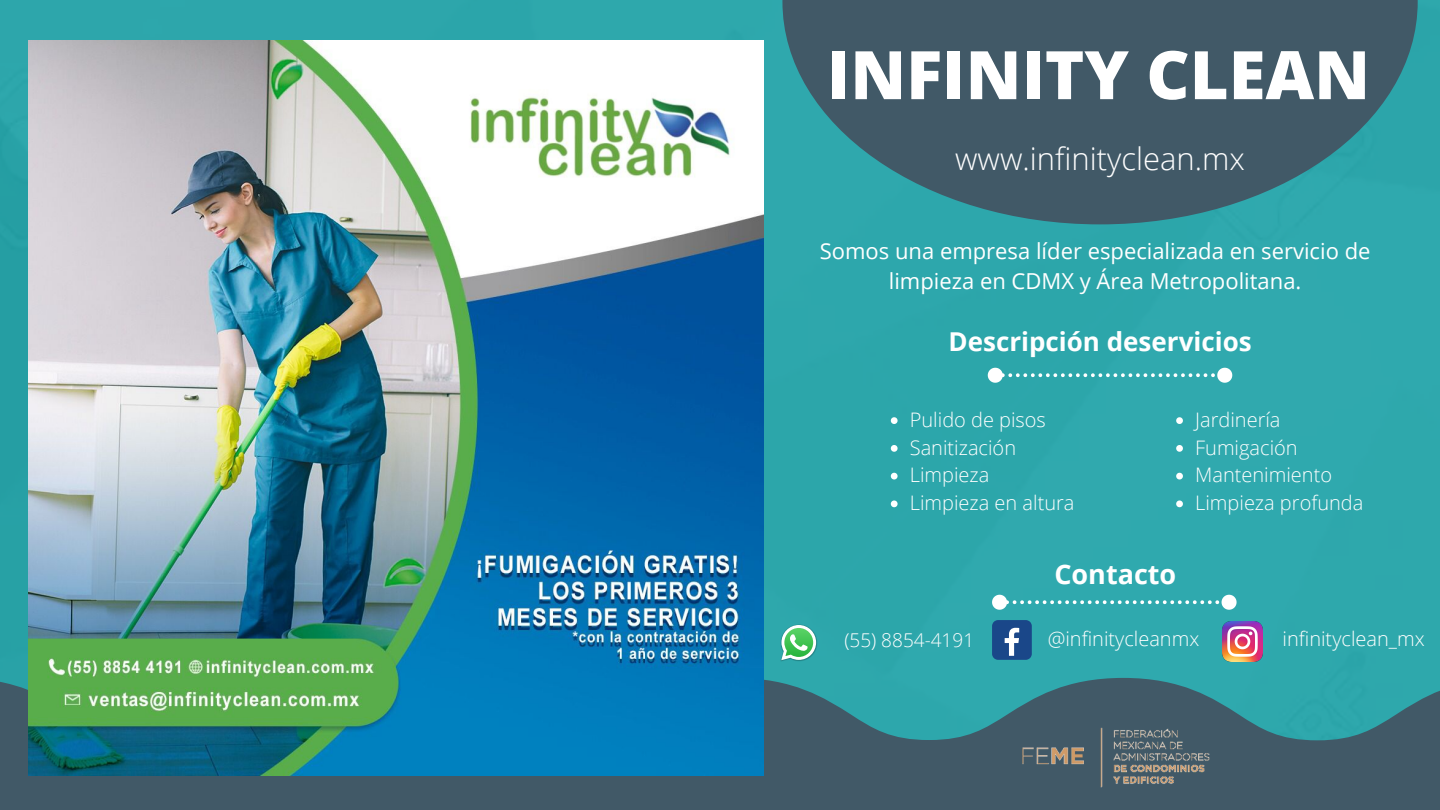
<style>
.page{position:relative;width:1440px;height:810px;background:#fff}
.page>*{position:absolute;margin:0;border:0;box-sizing:border-box;transform-origin:0 0}
.t1{font:800 67px "Open Sans";color:#fff}
.t2{font:300 31px "Open Sans";color:#fff}
.t3{font:700 27px "Open Sans";color:#fff}
.t4{font:700 26px "Open Sans";color:#fff}
.t5{font:22px/30.8px "Open Sans";color:#fff;text-align:center}
.t6{font:300 20px "Open Sans";color:#fff}
.t7{font:300 19px "Open Sans";color:#fff}
</style>
<div class="page">
<div style="left:0;top:0;width:1440px;height:678px;background:#2ea8ac"></div>
<svg style="left:0;top:678px;width:1440px;height:132px;background:#3b6b78"></svg>
<svg style="left:782px;top:0;width:636px;height:224px;background:#3c6975"></svg>
<img style="left:780px;top:623px;width:38px;height:39px">
<svg style="left:781px;top:625px;width:35px;height:35px"></svg>
<div style="left:992px;top:620px;width:40px;height:40px;background:#1a4789;border-radius:6px"></div>
<svg style="left:1005px;top:628px;width:14px;height:28px"></svg>
<img style="left:1223px;top:622px;width:40px;height:39px">
<svg style="left:989px;top:592px;width:250px;height:20px;background:#4ab4b8"></svg>
<img style="left:988px;top:708px;width:255px;height:102px">
<svg style="left:985px;top:365px;width:250px;height:20px;background:#4ab3b7"></svg>
<svg style="left:891px;top:417px;width:7px;height:7px"></svg>
<svg style="left:891px;top:445px;width:7px;height:7px"></svg>
<svg style="left:891px;top:473px;width:7px;height:6px"></svg>
<svg style="left:891px;top:500px;width:7px;height:7px"></svg>
<svg style="left:1176px;top:417px;width:7px;height:7px"></svg>
<svg style="left:1176px;top:445px;width:7px;height:7px"></svg>
<svg style="left:1176px;top:473px;width:7px;height:6px"></svg>
<svg style="left:1176px;top:500px;width:7px;height:7px"></svg>
<img style="left:28px;top:40px;width:735px;height:735px">
<p class="t1" style="left:827px;top:28px;width:545px">INFINITY CLEAN</p>
<p class="t2" style="left:955px;top:137px;width:291px">www.infinityclean.mx</p>
<p class="t5" style="left:820px;top:235px;width:552px">Somos una empresa líder especializada en servicio de limpieza en CDMX y Área Metropolitana.</p>
<p class="t4" style="left:949px;top:323px;width:305px">Descripción deservicios</p>
<p class="t6" style="left:910px;top:406px;width:138px">Pulido de pisos</p>
<p class="t6" style="left:910px;top:433px;width:108px">Sanitización</p>
<p class="t6" style="left:910px;top:461px;width:81px">Limpieza</p>
<p class="t6" style="left:910px;top:489px;width:166px">Limpieza en altura</p>
<p class="t6" style="left:1195px;top:406px;width:87px">Jardinería</p>
<p class="t6" style="left:1195px;top:433px;width:104px">Fumigación</p>
<p class="t6" style="left:1195px;top:461px;width:138px">Mantenimiento</p>
<p class="t6" style="left:1195px;top:489px;width:170px">Limpieza profunda</p>
<p class="t3" style="left:1054px;top:555px;width:123px">Contacto</p>
<p class="t7" style="left:844px;top:626px;width:131px">(55) 8854-4191</p>
<p class="t6" style="left:1048px;top:625px;width:153px">@infinitycleanmx</p>
<p class="t6" style="left:1283px;top:625px;width:144px">infinityclean_mx</p>
</div>
